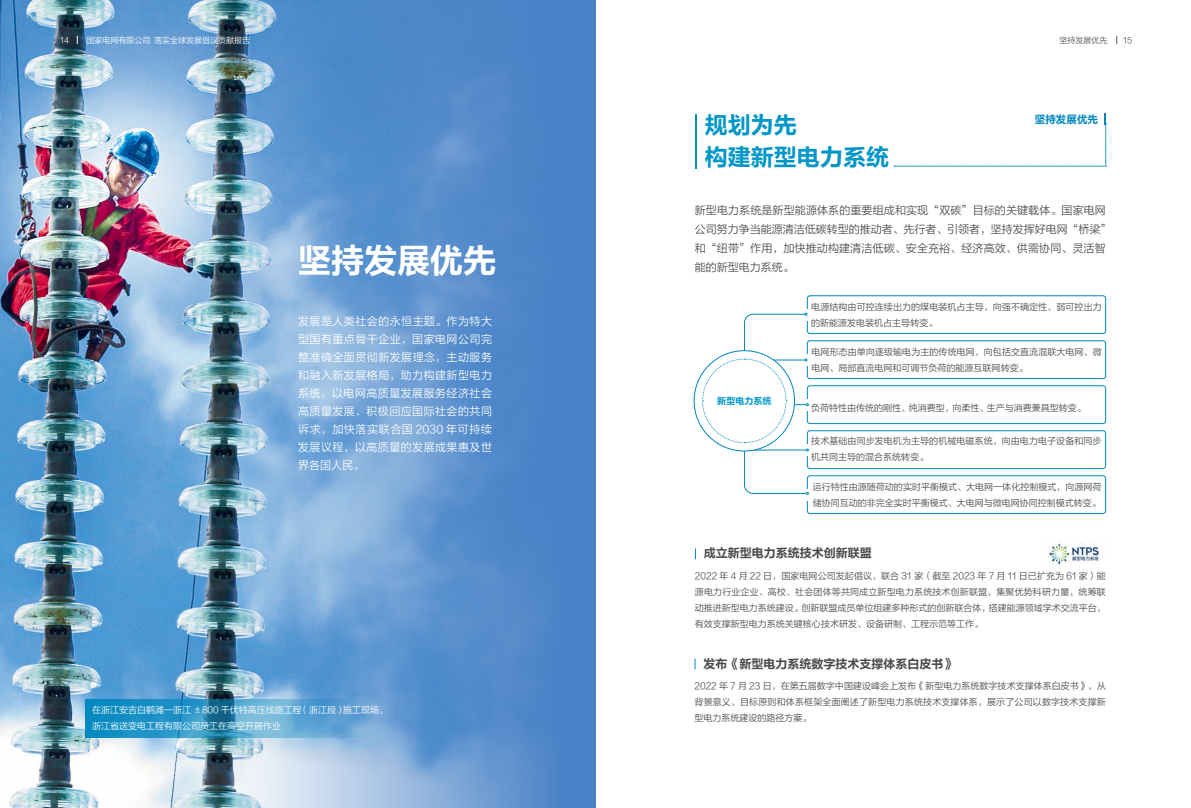
<style>
.page{position:relative;width:1191px;height:808px;background:#fff}
.page>*{position:absolute;margin:0;border:0;box-sizing:border-box;transform-origin:0 0}
.t1{font:33px "FZLTCHJW GB1 0";color:#fff}
.t2{font:23px/32px "FZLTCHJW GB1 0";color:#0096c8}
.t3{font:12px "FZLTCHJW GB1 0";color:#4c4948}
.t4{font:11px/18px "FZLTXIHK GBK1 0";letter-spacing:.04em;color:#fff;text-align:justify}
.t5{font:11px/19px "FZLTXIHK GBK1 0";letter-spacing:.01em;color:#4c4948}
.t6{font:10.5px "FZLTCHJW GB1 0";color:#0088bf}
.t7{font:9px/16px "FZLTXIHK GBK1 0";color:#4c4948}
.t8{font:9px/16px "FZLTXIHK GBK1 0";color:#fff}
.t9{font:9px "FZLTCHJW GB1 0";color:#0096c8}
.t10{font:8px "FZLTXIHK GBK1 0";color:#fff}
.t11{font:8px "FZLTXIHK GBK1 0";color:#595757}
</style>
<div class="page">
<div style="left:807px;top:430px;width:299px;height:39px;border:1px solid #0088bf;border-radius:3px"></div>
<div style="left:807px;top:385px;width:299px;height:39px;border:1px solid #0088bf;border-radius:3px"></div>
<div style="left:807px;top:340px;width:299px;height:39px;border:1px solid #0088bf;border-radius:3px"></div>
<div style="left:807px;top:295px;width:299px;height:39px;border:1px solid #0088bf;border-radius:3px"></div>
<img style="left:0;top:0;width:595px;height:808px">
<div style="left:801px;top:309px;width:19px;height:11px;background:#fff"></div>
<div style="left:801px;top:354px;width:16px;height:11px;background:#fff"></div>
<div style="left:801px;top:399px;width:21px;height:11px;background:#fff"></div>
<div style="left:801px;top:444px;width:21px;height:11px;background:#fff"></div>
<div style="left:807px;top:475px;width:299px;height:39px;border:1px solid #0088bf;border-radius:3px"></div>
<div style="left:801px;top:489px;width:16px;height:11px;background:#fff"></div>
<svg style="left:702px;top:313px;width:106px;height:182px"></svg>
<hr style="left:695px;top:114px;width:2px;height:55px;background:#0088bf">
<svg style="left:894px;top:113px;width:212px;height:54px"></svg>
<svg style="left:85px;top:699px;width:314px;height:38px;background:#449bc9"></svg>
<img style="left:1048px;top:539px;width:53px;height:26px">
<p class="t10" style="left:60px;top:36px;width:10px">14</p>
<p class="t10" style="left:86px;top:36px;width:165px">国家电网有限公司 落实全球发展倡议贡献报告</p>
<p class="t11" style="left:1059px;top:36px;width:49px">坚持发展优先</p>
<p class="t11" style="left:1123px;top:36px;width:10px">15</p>
<h1 class="t1" style="left:298px;top:242px;width:199px">坚持发展优先</h1>
<p class="t4" style="left:298px;top:313px;width:195px">发展是人类社会的永恒主题。作为特大型国有重点骨干企业，国家电网公司完整准确全面贯彻新发展理念，主动服务和融入新发展格局，助力构建新型电力系统，以电网高质量发展服务经济社会高质量发展，积极回应国际社会的共同诉求，加快落实联合国 2030 年可持续发展议程，以高质量的发展成果惠及世界各国人民。</p>
<p class="t8" style="left:92px;top:702px;width:298px">在浙江安吉白鹤滩—浙江 ±800 千伏特高压线路工程（浙江段）施工现场，浙江省送变电工程有限公司员工在高空开展作业</p>
<h2 class="t2" style="left:705px;top:110px;width:185px">规划为先<br>构建新型电力系统</h2>
<p class="t6" style="left:1035px;top:113px;width:65px">坚持发展优先</p>
<p class="t5" style="left:694px;top:201px;width:418px">新型电力系统是新型能源体系的重要组成和实现“双碳”目标的关键载体。国家电网公司努力争当能源清洁低碳转型的推动者、先行者、引领者，坚持发挥好电网“桥梁”和“纽带”作用，加快推动构建清洁低碳、安全充裕、经济高效、供需协同、灵活智能的新型电力系统。</p>
<p class="t9" style="left:717px;top:396px;width:55px">新型电力系统</p>
<p class="t7" style="left:811px;top:299px;width:292px">电源结构由可控连续出力的煤电装机占主导，向强不确定性、弱可控出力的新能源发电装机占主导转变。</p>
<p class="t7" style="left:811px;top:344px;width:292px">电网形态由单向逐级输电为主的传统电网，向包括交直流混联大电网、微电网、局部直流电网和可调节负荷的能源互联网转变。</p>
<p class="t7" style="left:811px;top:400px;width:276px">负荷特性由传统的刚性、纯消费型，向柔性、生产与消费兼具型转变。</p>
<p class="t7" style="left:811px;top:434px;width:292px">技术基础由同步发电机为主导的机械电磁系统，向由电力电子设备和同步机共同主导的混合系统转变。</p>
<p class="t7" style="left:812px;top:479px;width:290px">运行特性由源随荷动的实时平衡模式、大电网一体化控制模式，向源网荷储协同互动的非完全实时平衡模式、大电网与微电网协同控制模式转变。</p>
<h3 class="t3" style="left:703px;top:546px;width:169px">成立新型电力系统技术创新联盟</h3>
<p class="t7" style="left:695px;top:568px;width:412px;text-align:justify">2022 年 4 月 22 日，国家电网公司发起倡议，联合 31 家（截至 2023 年 7 月 11 日已扩充为 61 家）能源电力行业企业、高校、社会团体等共同成立新型电力系统技术创新联盟，集聚优势科研力量，统筹联动推进新型电力系统建设。创新联盟成员单位组建多种形式的创新联合体，搭建能源领域学术交流平台，有效支撑新型电力系统关键核心技术研发、设备研制、工程示范等工作。</p>
<h3 class="t3" style="left:703px;top:657px;width:253px">发布《新型电力系统数字技术支撑体系白皮书》</h3>
<p class="t7" style="left:694px;top:678px;width:413px;text-align:justify">2022 年 7 月 23 日，在第五届数字中国建设峰会上发布《新型电力系统数字技术支撑体系白皮书》，从背景意义、目标原则和体系框架全面阐述了新型电力系统技术支撑体系，展示了公司以数字技术支撑新型电力系统建设的路径方案。</p>
</div>
